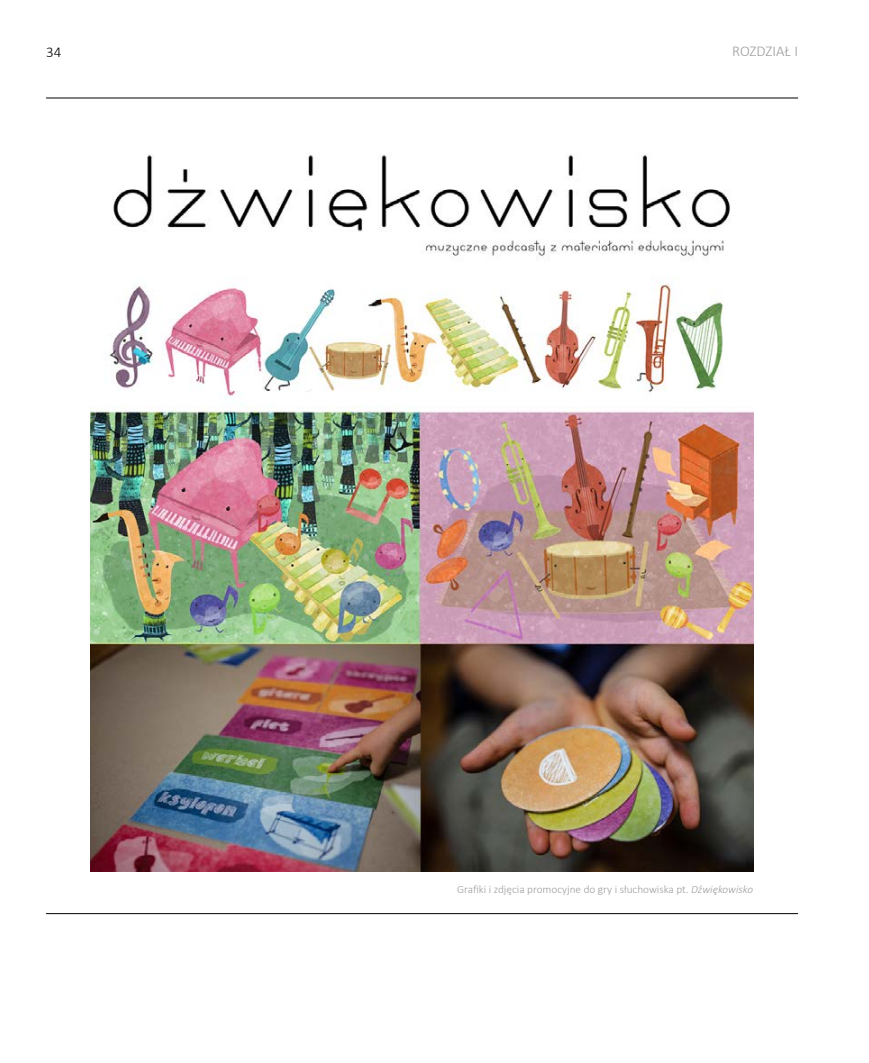
<style>
.page{position:relative;width:869px;height:1063px;background:#fff}
.page>*{position:absolute;margin:0;border:0;box-sizing:border-box;transform-origin:0 0}
.t1{font:300 15px "Calibri";color:#9d9d9c}
.t2{font:300 15px "Calibri";color:#000}
.t3{font:300 11.25px "Calibri";color:#9d9d9c}
.s1{font-style:italic}
</style>
<div class="page">
<hr style="left:46px;top:98px;width:751px;height:1px;background:#000">
<hr style="left:46px;top:913px;width:751px;height:1px;background:#000">
<img style="left:91px;top:153px;width:661px;height:719px">
<h1 class="t2" style="left:46px;top:43px;width:17px">34</h1>
<h1 class="t1" style="left:731px;top:42px;width:67px">ROZDZIAŁ I</h1>
<p class="t3" style="left:457px;top:882px;width:297px">Grafiki i zdjęcia promocyjne do gry i słuchowiska pt. <span class="s1">Dźwiękowisko</span></p>
</div>
